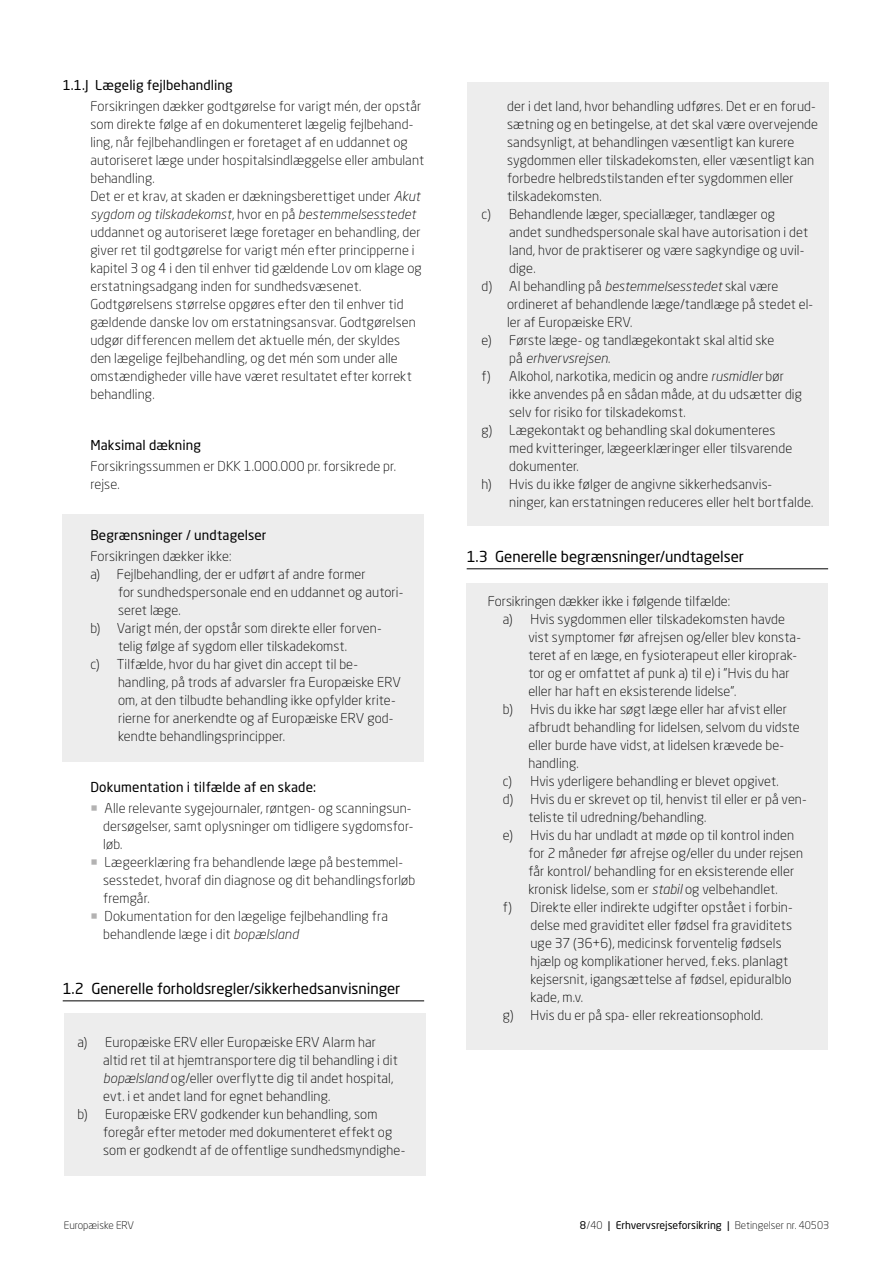
<style>
.page{position:relative;width:893px;height:1263px;background:#fff}
.page>*{position:absolute;margin:0;border:0;box-sizing:border-box;transform-origin:0 0}
.t1{font:15px "Neo Sans W1 G";color:#000}
.t2{font:300 13.5px/18px "Neo Sans W1 G";letter-spacing:.01em;color:#000}
.t3{font:13.5px "Neo Sans W1 G";letter-spacing:.005em;color:#000}
.t4{font:italic 300 13.5px "Neo Sans Pro";letter-spacing:.005em;color:#000}
.t5{font:10.5px "Neo Sans W1 G";color:#000}
.t6{font:300 10.5px "Neo Sans W1 G";color:#000}
.s1{font-family:"Neo Sans Pro";font-style:italic}
.s2{font-family:"Neo Sans W1 G";font-style:normal}
.s3{color:#b3b2b2}
.s4{font-weight:300}
</style>
<div class="page">
<div style="left:468px;top:82px;width:361px;height:443px;background:#ededed"></div>
<div style="left:64px;top:1013px;width:361px;height:162px;background:#ededed"></div>
<div style="left:63px;top:514px;width:361px;height:247px;background:#ededed"></div>
<hr style="left:63px;top:1000px;width:361px;height:1px;background:#000">
<hr style="left:467px;top:568px;width:361px;height:1px;background:#000">
<div style="left:467px;top:583px;width:361px;height:466px;background:#ededed"></div>
<p class="t3" style="left:63px;top:77px;width:172px">1.1.J Lægelig fejlbehandling</p>
<p class="t2" style="left:90px;top:97px;width:335px">Forsikringen dækker godtgørelse for varigt mén, der opstår som direkte følge af en dokumenteret lægelig fejlbehand&shy;ling, når fejlbehandlingen er foretaget af en uddannet og autoriseret læge under hospitalsindlæggelse eller ambulant behandling.<br>Det er et krav, at skaden er dækningsberettiget under <span class="s1">Akut</span></p>
<p class="t4" style="left:90px;top:206px;width:327px">sygdom og tilskadekomst<span class="s2">, hvor en på</span> bestemmelsesstedet</p>
<p class="t2" style="left:90px;top:223px;width:333px">uddannet og autoriseret læge foretager en behandling, der giver ret til godtgørelse for varigt mén efter principperne i kapitel 3 og 4 i den til enhver tid gældende Lov om klage og erstatningsadgang inden for sundhedsvæsenet.<br>Godtgørelsens størrelse opgøres efter den til enhver tid gældende danske lov om erstatningsansvar. Godtgørelsen udgør differencen mellem det aktuelle mén, der skyldes den lægelige fejlbehandling, og det mén som under alle omstændigheder ville have været resultatet efter korrekt behandling.</p>
<p class="t3" style="left:90px;top:437px;width:112px">Maksimal dækning</p>
<p class="t2" style="left:90px;top:457px;width:307px">Forsikringssummen er DKK 1.000.000 pr. forsikrede pr. rejse.</p>
<p class="t3" style="left:90px;top:527px;width:178px">Begrænsninger / undtagelser</p>
<p class="t2" style="left:90px;top:547px;width:143px">Forsikringen dækker ikke:</p>
<p class="t2" style="left:90px;top:565px;width:277px">a) Fejlbehandling, der er udført af andre former</p>
<p class="t2" style="left:118px;top:583px;width:287px">for sundhedspersonale end en uddannet og autori-</p>
<p class="t2" style="left:118px;top:601px;width:64px">seret læge.</p>
<p class="t2" style="left:90px;top:619px;width:293px">b) Varigt mén, der opstår som direkte eller forven-</p>
<p class="t2" style="left:118px;top:637px;width:231px">telig følge af sygdom eller tilskadekomst.</p>
<p class="t2" style="left:90px;top:655px;width:269px">c) Tilfælde, hvor du har givet din accept til be-</p>
<p class="t2" style="left:118px;top:673px;width:284px">handling, på trods af advarsler fra Europæiske ERV</p>
<p class="t2" style="left:118px;top:691px;width:279px">om, at den tilbudte behandling ikke opfylder krite-</p>
<p class="t2" style="left:118px;top:709px;width:277px">rierne for anerkendte og af Europæiske ERV god-</p>
<p class="t2" style="left:118px;top:727px;width:169px">kendte behandlingsprincipper.</p>
<p class="t3" style="left:90px;top:779px;width:227px">Dokumentation i tilfælde af en skade:</p>
<p class="t2" style="left:103px;top:799px;width:312px;text-indent:-13px"><span class="s3">○</span> Alle relevante sygejournaler, røntgen- og scanningsun&shy;dersøgelser, samt oplysninger om tidligere sygdomsfor&shy;løb.</p>
<p class="t2" style="left:103px;top:853px;width:314px;text-indent:-13px"><span class="s3">○</span> Lægeerklæring fra behandlende læge på bestemmel&shy;sesstedet, hvoraf din diagnose og dit behandlingsforløb fremgår.</p>
<p class="t2" style="left:103px;top:907px;width:286px;text-indent:-13px"><span class="s3">○</span> Dokumentation for den lægelige fejlbehandling fra behandlende læge i dit <span class="s1">bopælsland</span></p>
<p class="t1" style="left:63px;top:979px;width:339px">1.2 Generelle forholdsregler/sikkerhedsanvisninger</p>
<p class="t2" style="left:78px;top:1033px;width:300px">a) Europæiske ERV eller Europæiske ERV Alarm har</p>
<p class="t2" style="left:103px;top:1051px;width:296px">altid ret til at hjemtransportere dig til behandling i dit</p>
<p class="t2" style="left:103px;top:1069px;width:292px"><span class="s1">bopælsland</span> og/eller overflytte dig til andet hospital,</p>
<p class="t2" style="left:103px;top:1087px;width:229px">evt. i et andet land for egnet behandling.</p>
<p class="t2" style="left:78px;top:1105px;width:301px">b) Europæiske ERV godkender kun behandling, som</p>
<p class="t2" style="left:103px;top:1123px;width:291px">foregår efter metoder med dokumenteret effekt og</p>
<p class="t2" style="left:103px;top:1141px;width:304px">som er godkendt af de offentlige sundhedsmyndighe-</p>
<p class="t2" style="left:507px;top:97px;width:310px">der i det land, hvor behandling udføres. Det er en forud-</p>
<p class="t2" style="left:507px;top:115px;width:312px">sætning og en betingelse, at det skal være overvejende</p>
<p class="t2" style="left:507px;top:133px;width:289px">sandsynligt, at behandlingen væsentligt kan kurere</p>
<p class="t2" style="left:507px;top:151px;width:309px">sygdommen eller tilskadekomsten, eller væsentligt kan</p>
<p class="t2" style="left:507px;top:169px;width:288px">forbedre helbredstilstanden efter sygdommen eller</p>
<p class="t2" style="left:507px;top:187px;width:96px">tilskadekomsten.</p>
<p class="t2" style="left:482px;top:205px;width:295px">c) Behandlende læger, speciallæger, tandlæger og</p>
<p class="t2" style="left:509px;top:223px;width:300px">andet sundhedspersonale skal have autorisation i det</p>
<p class="t2" style="left:509px;top:241px;width:297px">land, hvor de praktiserer og være sagkyndige og uvil-</p>
<p class="t2" style="left:509px;top:259px;width:28px">dige.</p>
<p class="t2" style="left:482px;top:277px;width:298px">d) Al behandling på <span class="s1">bestemmelsesstedet</span> skal være</p>
<p class="t2" style="left:507px;top:295px;width:308px">ordineret af behandlende læge/tandlæge på stedet el-</p>
<p class="t2" style="left:507px;top:313px;width:127px">ler af Europæiske ERV.</p>
<p class="t2" style="left:482px;top:331px;width:294px">e) Første læge- og tandlægekontakt skal altid ske</p>
<p class="t4" style="left:509px;top:350px;width:103px"><span class="s2">på</span> erhvervsrejsen<span class="s2">.</span></p>
<p class="t2" style="left:482px;top:367px;width:304px">f) Alkohol, narkotika, medicin og andre <span class="s1">rusmidler</span> bør</p>
<p class="t2" style="left:509px;top:385px;width:294px">ikke anvendes på en sådan måde, at du udsætter dig</p>
<p class="t2" style="left:509px;top:403px;width:178px">selv for risiko for tilskadekomst.</p>
<p class="t2" style="left:482px;top:421px;width:295px">g) Lægekontakt og behandling skal dokumenteres</p>
<p class="t2" style="left:509px;top:439px;width:285px">med kvitteringer, lægeerklæringer eller tilsvarende</p>
<p class="t2" style="left:509px;top:457px;width:71px">dokumenter.</p>
<p class="t2" style="left:482px;top:475px;width:292px">h) Hvis du ikke følger de angivne sikkerhedsanvis-</p>
<p class="t2" style="left:509px;top:493px;width:306px">ninger, kan erstatningen reduceres eller helt bortfalde.</p>
<p class="t1" style="left:467px;top:547px;width:279px">1.3 Generelle begrænsninger/undtagelser</p>
<p class="t2" style="left:488px;top:592px;width:244px">Forsikringen dækker ikke i følgende tilfælde:</p>
<p class="t2" style="left:503px;top:610px;width:284px">a) Hvis sygdommen eller tilskadekomsten havde</p>
<p class="t2" style="left:528px;top:628px;width:274px">vist symptomer før afrejsen og/eller blev konsta-</p>
<p class="t2" style="left:528px;top:646px;width:270px">teret af en læge, en fysioterapeut eller kiroprak-</p>
<p class="t2" style="left:528px;top:664px;width:263px">tor og er omfattet af punk a) til e) i ”Hvis du har</p>
<p class="t2" style="left:528px;top:682px;width:209px">eller har haft en eksisterende lidelse”.</p>
<p class="t2" style="left:503px;top:700px;width:286px">b) Hvis du ikke har søgt læge eller har afvist eller</p>
<p class="t2" style="left:528px;top:718px;width:273px">afbrudt behandling for lidelsen, selvom du vidste</p>
<p class="t2" style="left:528px;top:736px;width:257px">eller burde have vidst, at lidelsen krævede be-</p>
<p class="t2" style="left:528px;top:754px;width:52px">handling.</p>
<p class="t2" style="left:503px;top:772px;width:277px">c) Hvis yderligere behandling er blevet opgivet.</p>
<p class="t2" style="left:503px;top:790px;width:305px">d) Hvis du er skrevet op til, henvist til eller er på ven-</p>
<p class="t2" style="left:528px;top:808px;width:180px">teliste til udredning/behandling.</p>
<p class="t2" style="left:503px;top:826px;width:293px">e) Hvis du har undladt at møde op til kontrol inden</p>
<p class="t2" style="left:528px;top:844px;width:276px">for 2 måneder før afrejse og/eller du under rejsen</p>
<p class="t2" style="left:528px;top:862px;width:267px">får kontrol/ behandling for en eksisterende eller</p>
<p class="t2" style="left:528px;top:880px;width:251px">kronisk lidelse, som er <span class="s1">stabil</span> og velbehandlet.</p>
<p class="t2" style="left:503px;top:898px;width:291px">f) Direkte eller indirekte udgifter opstået i forbin-</p>
<p class="t2" style="left:530px;top:916px;width:263px">delse med graviditet eller fødsel fra graviditets</p>
<p class="t2" style="left:530px;top:934px;width:253px">uge 37 (36+6), medicinsk forventelig fødsels</p>
<p class="t2" style="left:530px;top:952px;width:259px">hjælp og komplikationer herved, f.eks. planlagt</p>
<p class="t2" style="left:530px;top:970px;width:263px">kejsersnit, igangsættelse af fødsel, epiduralblo</p>
<p class="t2" style="left:530px;top:988px;width:54px">kade, m.v.</p>
<p class="t2" style="left:503px;top:1006px;width:262px">g) Hvis du er på spa- eller rekreationsophold.</p>
<p class="t6" style="left:64px;top:1219px;width:72px">Europæiske ERV</p>
<p class="t5" style="left:580px;top:1219px;width:251px">8<span class="s4">/40</span> | Erhvervsrejseforsikring | <span class="s4">Betingelser nr. 40503</span></p>
</div>
